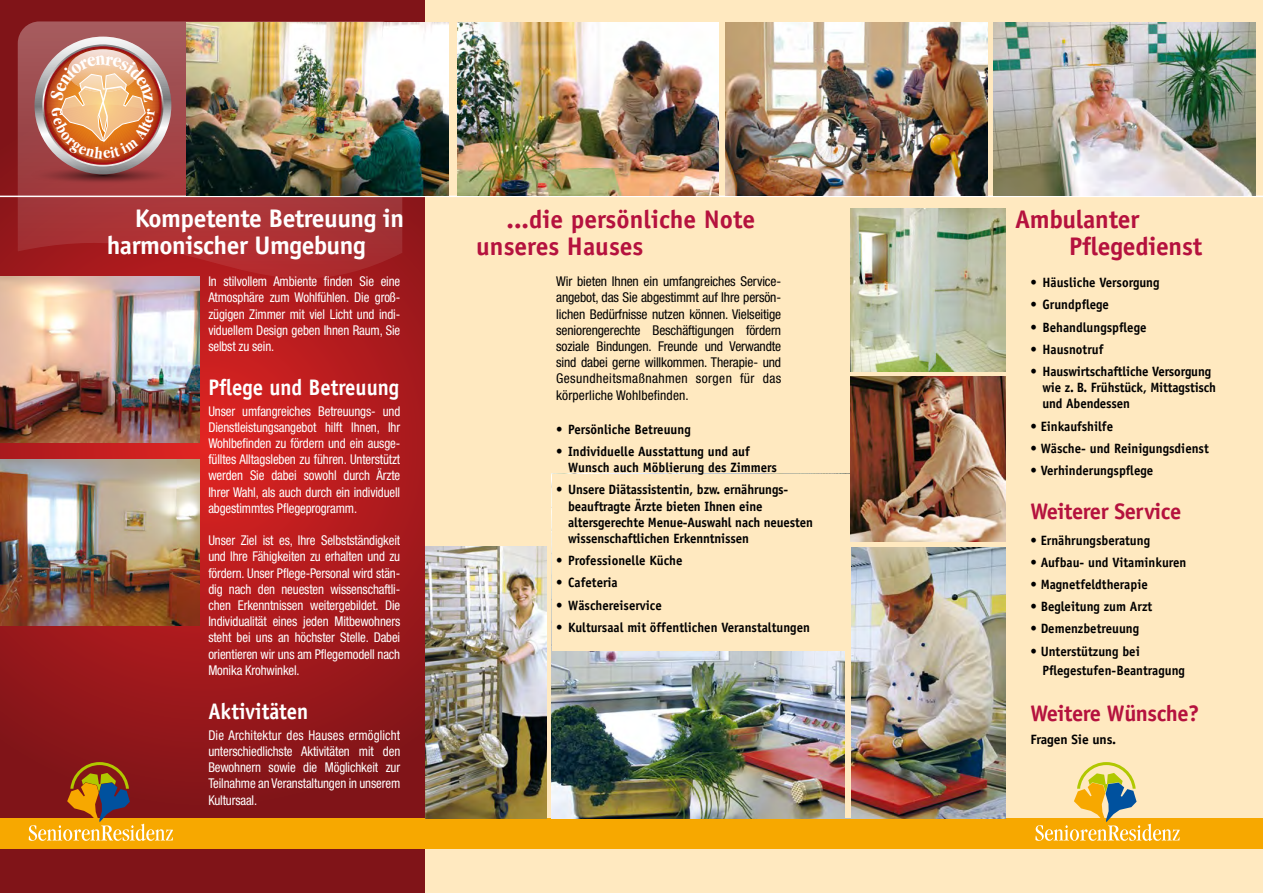
<style>
.page{position:relative;width:1263px;height:893px;background:#fff}
.page>*{position:absolute;margin:0;border:0;box-sizing:border-box;transform-origin:0 0}
.t1{font:700 25.5px/27px "Officina Sans";color:#b5123e}
.t2{font:700 25.5px/27px "Officina Sans";letter-spacing:-.02em;color:#fff}
.t3{font:700 22.5px "Officina Sans";letter-spacing:-.02em;color:#b5123e}
.t4{font:700 22.5px "Officina Sans";color:#fff;scale:.92 1}
.t5{font:condensed 13.5px/16.2px "Helvetica Neue LT Std";letter-spacing:-.01em;color:#fff;text-align:justify;scale:.95 1}
.t6{font:700 13.5px/16.2px "Officina Sans";color:#000;scale:.95 1}
.t7{font:condensed 13.5px/16.2px "Helvetica Neue LT Std";letter-spacing:.03em;color:#000;text-align:justify}
.t8{font:700 13.5px "Officina Sans";color:#000}
</style>
<div class="page">
<svg style="left:0;top:0;width:425px;height:893px;background:#9f191b"></svg>
<svg style="left:18px;top:21px;width:384px;height:257px;background:#a73437"></svg>
<div style="left:425px;top:0;width:425px;height:893px;background:#ffe9c0"></div>
<div style="left:850px;top:0;width:413px;height:893px;background:#ffe9c0"></div>
<div style="left:0;top:818px;width:1263px;height:30px;background:#f7a800"></div>
<hr style="left:0;top:196px;width:1263px;height:1px;background:#fff">
<img style="left:993px;top:22px;width:262px;height:173px">
<img style="left:725px;top:22px;width:262px;height:174px">
<img style="left:187px;top:22px;width:262px;height:174px">
<img style="left:457px;top:22px;width:262px;height:174px">
<img style="left:0;top:459px;width:200px;height:167px">
<img style="left:0;top:277px;width:200px;height:165px">
<svg style="left:29px;top:762px;width:144px;height:79px"></svg>
<svg style="left:1035px;top:762px;width:145px;height:79px"></svg>
<img style="left:425px;top:546px;width:122px;height:272px">
<img style="left:850px;top:208px;width:155px;height:164px">
<img style="left:552px;top:547px;width:453px;height:271px">
<div style="left:552px;top:474px;width:298px;height:177px;background:#ffe9c0"></div>
<img style="left:850px;top:376px;width:155px;height:166px">
<div style="left:844px;top:649px;width:6px;height:169px;background:#ffe9c0"></div>
<svg style="left:30px;top:37px;width:146px;height:147px;background:#c37e66"></svg>
<h1 class="t2" style="left:107px;top:205px;width:299px;text-indent:28px">Kompetente Betreuung in harmonischer Umgebung</h1>
<h1 class="t1" style="left:476px;top:206px;width:281px;text-indent:30px">...die persönliche Note unseres Hauses</h1>
<p class="t5" style="left:208px;top:273px;width:203px">In stilvollem Ambiente finden Sie eine Atmosphäre zum Wohlfühlen. Die groß&shy;zügigen Zimmer mit viel Licht und indi&shy;viduellem Design geben Ihnen Raum, Sie selbst zu sein.</p>
<h2 class="t4" style="left:208px;top:373px;width:209px">Pflege und Betreuung</h2>
<p class="t5" style="left:208px;top:403px;width:203px">Unser umfangreiches Betreuungs- und Dienstleistungsangebot hilft Ihnen, Ihr Wohlbefinden zu fördern und ein ausge&shy;fülltes Alltagsleben zu führen. Unterstützt werden Sie dabei sowohl durch Ärzte Ihrer Wahl, als auch durch ein individuell abgestimmtes Pflegeprogramm.</p>
<p class="t5" style="left:208px;top:532px;width:203px">Unser Ziel ist es, Ihre Selbstständigkeit und Ihre Fähigkeiten zu erhalten und zu fördern. Unser Pflege-Personal wird stän&shy;dig nach den neuesten wissenschaftli&shy;chen Erkenntnissen weitergebildet. Die Individualität eines jeden Mitbewohners steht bei uns an höchster Stelle. Dabei orientieren wir uns am Pflegemodell nach Monika Krohwinkel.</p>
<h2 class="t4" style="left:208px;top:698px;width:110px">Aktivitäten</h2>
<p class="t5" style="left:208px;top:727px;width:203px">Die Architektur des Hauses ermöglicht unterschiedlichste Aktivitäten mit den Bewohnern sowie die Möglichkeit zur Teilnahme an Veranstaltungen in unserem Kultursaal.</p>
<p class="t7" style="left:556px;top:273px;width:227px">Wir bieten Ihnen ein umfangreiches Service&shy;angebot, das Sie abgestimmt auf Ihre persön&shy;lichen Bedürfnisse nutzen können. Vielseitige seniorengerechte Beschäftigungen fördern soziale Bindungen. Freunde und Verwandte sind dabei gerne willkommen. Therapie- und Gesundheitsmaßnahmen sorgen für das körperliche Wohlbefinden.</p>
<p class="t6" style="left:556px;top:421px;width:143px">• Persönliche Betreuung</p>
<p class="t6" style="left:568px;top:443px;width:221px;text-indent:-12px">• Individuelle Ausstattung und auf<br>Wunsch auch Möblierung des Zimmers</p>
<p class="t6" style="left:568px;top:482px;width:259px;text-indent:-12px">• Unsere Diätassistentin, bzw. ernährungs&shy;beauftragte Ärzte bieten Ihnen eine altersgerechte Menue-Auswahl nach neuesten wissenschaftlichen Erkenntnissen</p>
<p class="t6" style="left:556px;top:552px;width:134px">• Professionelle Küche</p>
<p class="t6" style="left:556px;top:575px;width:66px">• Cafeteria</p>
<p class="t6" style="left:556px;top:597px;width:113px">• Wäschereiservice</p>
<p class="t6" style="left:556px;top:619px;width:269px">• Kultursaal mit öffentlichen Veranstaltungen</p>
<h1 class="t1" style="left:1069px;top:206px;width:135px;text-indent:-54px">Ambulanter<br>Pflegedienst</h1>
<p class="t6" style="left:1030px;top:274px;width:137px">• Häusliche Versorgung</p>
<p class="t6" style="left:1030px;top:297px;width:84px">• Grundpflege</p>
<p class="t6" style="left:1030px;top:319px;width:124px">• Behandlungspflege</p>
<p class="t6" style="left:1030px;top:341px;width:78px">• Hausnotruf</p>
<p class="t6" style="left:1042px;top:363px;width:184px;text-indent:-12px">• Hauswirtschaftliche Versorgung wie z. B. Frühstück, Mittagstisch und Abendessen</p>
<p class="t6" style="left:1030px;top:418px;width:88px">• Einkaufshilfe</p>
<p class="t6" style="left:1030px;top:440px;width:189px">• Wäsche- und Reinigungsdienst</p>
<p class="t6" style="left:1030px;top:462px;width:131px">• Verhinderungspflege</p>
<h2 class="t3" style="left:1030px;top:498px;width:152px">Weiterer Service</h2>
<p class="t6" style="left:1030px;top:532px;width:127px">• Ernährungsberatung</p>
<p class="t6" style="left:1030px;top:554px;width:166px">• Aufbau- und Vitaminkuren</p>
<p class="t6" style="left:1030px;top:576px;width:125px">• Magnetfeldtherapie</p>
<p class="t6" style="left:1030px;top:598px;width:130px">• Begleitung zum Arzt</p>
<p class="t6" style="left:1030px;top:621px;width:116px">• Demenzbetreuung</p>
<p class="t6" style="left:1042px;top:641px;width:151px;line-height:19.2px;text-indent:-12px">• Unterstützung bei<br>Pflegestufen-Beantragung</p>
<h2 class="t3" style="left:1030px;top:699px;width:171px">Weitere Wünsche?</h2>
<p class="t8" style="left:1030px;top:731px;width:87px">Fragen Sie uns.</p>
</div>
